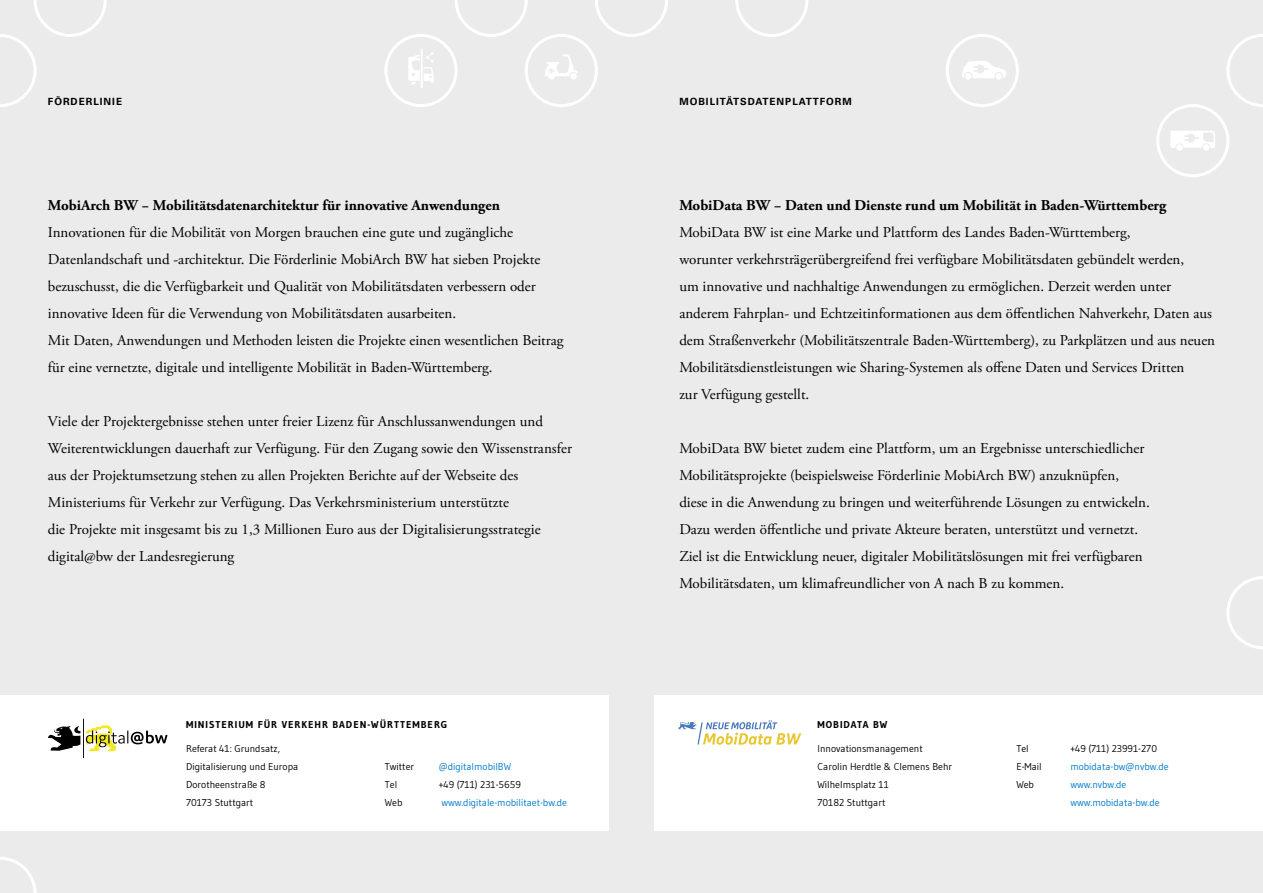
<style>
.page{position:relative;width:1263px;height:893px;background:#ebebeb}
.page>*{position:absolute;margin:0;border:0;box-sizing:border-box;transform-origin:0 0}
.t1{font:15px/27px "Adobe Garamond Pro";color:#000}
.t2{font:700 15px "Adobe Garamond Pro";color:#000}
.t3{font:9.9px/18px "Gudea";color:#000}
.t4{font:9.9px/18px "Gudea";color:#007ac9}
.t5{font:700 9.9px "Gudea";letter-spacing:.1em;color:#000}
.t6{font:700 9.9px "Univers LT Pro 65";letter-spacing:.1em;color:#000}
</style>
<div class="page">
<div style="left:0;top:696px;width:609px;height:135px;background:#fff"></div>
<div style="left:654px;top:696px;width:609px;height:135px;background:#fff"></div>
<svg style="left:679px;top:720px;width:122px;height:25px"></svg>
<svg style="left:48px;top:726px;width:32px;height:25px"></svg>
<hr style="left:83px;top:719px;width:1px;height:39px;background:#000">
<svg style="left:86px;top:725px;width:81px;height:26px"></svg>
<svg style="left:1226px;top:34px;width:37px;height:73px"></svg>
<div style="left:1156px;top:104px;width:73px;height:73px;border:3px solid #fff;border-radius:50%"></div>
<div style="left:525px;top:34px;width:73px;height:73px;border:3px solid #fff;border-radius:50%"></div>
<svg style="left:0;top:857px;width:37px;height:36px"></svg>
<div style="left:384px;top:34px;width:74px;height:73px;border:3px solid #fff;border-radius:50%"></div>
<svg style="left:595px;top:0;width:73px;height:37px"></svg>
<svg style="left:735px;top:0;width:73px;height:37px"></svg>
<svg style="left:455px;top:0;width:73px;height:37px"></svg>
<svg style="left:1226px;top:576px;width:37px;height:73px"></svg>
<svg style="left:0;top:0;width:107px;height:107px"></svg>
<div style="left:946px;top:34px;width:73px;height:73px;border:3px solid #fff;border-radius:50%"></div>
<svg style="left:962px;top:61px;width:44px;height:17px"></svg>
<div style="left:965px;top:73px;width:6px;height:7px;background:#fff;border-radius:50%"></div>
<div style="left:995px;top:73px;width:7px;height:7px;background:#fff;border-radius:50%"></div>
<svg style="left:1170px;top:131px;width:45px;height:17px"></svg>
<div style="left:1203px;top:144px;width:7px;height:7px;background:#fff;border-radius:3px"></div>
<div style="left:1176px;top:144px;width:7px;height:7px;background:#fff;border-radius:50%"></div>
<svg style="left:545px;top:54px;width:33px;height:25px"></svg>
<div style="left:570px;top:73px;width:7px;height:7px;background:#fff;border-radius:50%"></div>
<svg style="left:408px;top:52px;width:26px;height:32px"></svg>
<hr style="left:421px;top:49px;width:2px;height:40px;background:#fff">
<p class="t6" style="left:48px;top:94px;width:76px">FÖRDERLINIE</p>
<p class="t6" style="left:679px;top:94px;width:174px">MOBILITÄTSDATENPLATTFORM</p>
<p class="t2" style="left:48px;top:196px;width:454px">MobiArch BW − Mobilitätsdatenarchitektur für innovative Anwendungen</p>
<p class="t1" style="left:48px;top:219px;width:517px">Innovationen für die Mobilität von Morgen brauchen eine gute und zugängliche Datenlandschaft und -architektur. Die Förderlinie MobiArch BW hat sieben Projekte bezuschusst, die die Verfügbarkeit und Qualität von Mobilitätsdaten verbessern oder innovative Ideen für die Verwendung von Mobilitätsdaten ausarbeiten.<br>Mit Daten, Anwendungen und Methoden leisten die Projekte einen wesentlichen Beitrag für eine vernetzte, digitale und intelligente Mobilität in Baden-Württemberg.</p>
<p class="t1" style="left:48px;top:408px;width:526px">Viele der Projektergebnisse stehen unter freier Lizenz für Anschlussanwendungen und Weiterentwicklungen dauerhaft zur Verfügung. Für den Zugang sowie den Wissenstransfer aus der Projektumsetzung stehen zu allen Projekten Berichte auf der Webseite des Ministeriums für Verkehr zur Verfügung. Das Verkehrsministerium unterstützte<br>die Projekte mit insgesamt bis zu 1,3 Millionen Euro aus der Digitalisierungsstrategie digital@bw der Landesregierung</p>
<p class="t5" style="left:186px;top:719px;width:263px">MINISTERIUM FÜR VERKEHR BADEN-WÜRTTEMBERG</p>
<p class="t3" style="left:186px;top:740px;width:114px">Referat 41: Grundsatz,<br>Digitalisierung und Europa<br>Dorotheenstraße 8<br>70173 Stuttgart</p>
<p class="t3" style="left:385px;top:758px;width:31px">Twitter</p>
<p class="t4" style="left:439px;top:758px;width:74px">@digitalmobilBW</p>
<p class="t3" style="left:385px;top:776px;width:14px">Tel</p>
<p class="t3" style="left:439px;top:776px;width:83px">+49 (711) 231-5659</p>
<p class="t3" style="left:385px;top:794px;width:19px">Web</p>
<p class="t4" style="left:441px;top:794px;width:127px">www.digitale-mobilitaet-bw.de</p>
<p class="t2" style="left:679px;top:196px;width:489px">MobiData BW − Daten und Dienste rund um Mobilität in Baden-Württemberg</p>
<p class="t1" style="left:679px;top:219px;width:537px">MobiData BW ist eine Marke und Plattform des Landes Baden-Württemberg,<br>worunter verkehrsträgerübergreifend frei verfügbare Mobilitätsdaten gebündelt werden,<br>um innovative und nachhaltige Anwendungen zu ermöglichen. Derzeit werden unter anderem Fahrplan- und Echtzeitinformationen aus dem öffentlichen Nahverkehr, Daten aus dem Straßenverkehr (Mobilitätszentrale Baden-Württemberg), zu Parkplätzen und aus neuen Mobilitätsdienstleistungen wie Sharing-Systemen als offene Daten und Services Dritten<br>zur Verfügung gestellt.</p>
<p class="t1" style="left:679px;top:435px;width:472px">MobiData BW bietet zudem eine Plattform, um an Ergebnisse unterschiedlicher Mobilitätsprojekte (beispielsweise Förderlinie MobiArch BW) anzuknüpfen, diese in die Anwendung zu bringen und weiterführende Lösungen zu entwickeln.<br>Dazu werden öffentliche und private Akteure beraten, unterstützt und vernetzt.<br>Ziel ist die Entwicklung neuer, digitaler Mobilitätslösungen mit frei verfügbaren Mobilitätsdaten, um klimafreundlicher von A nach B zu kommen.</p>
<p class="t5" style="left:817px;top:718px;width:71px">MOBIDATA BW</p>
<p class="t3" style="left:817px;top:739px;width:136px">Innovationsmanagement<br>Carolin Herdtle &amp; Clemens Behr<br>Wilhelmsplatz 11<br>70182 Stuttgart</p>
<p class="t3" style="left:1016px;top:740px;width:14px">Tel</p>
<p class="t3" style="left:1070px;top:740px;width:88px">+49 (711) 23991-270</p>
<p class="t3" style="left:1016px;top:758px;width:27px">E-Mail</p>
<p class="t4" style="left:1070px;top:758px;width:100px">mobidata-bw@nvbw.de</p>
<p class="t3" style="left:1016px;top:776px;width:19px">Web</p>
<p class="t4" style="left:1070px;top:776px;width:91px">www.nvbw.de www.mobidata-bw.de</p>
</div>
